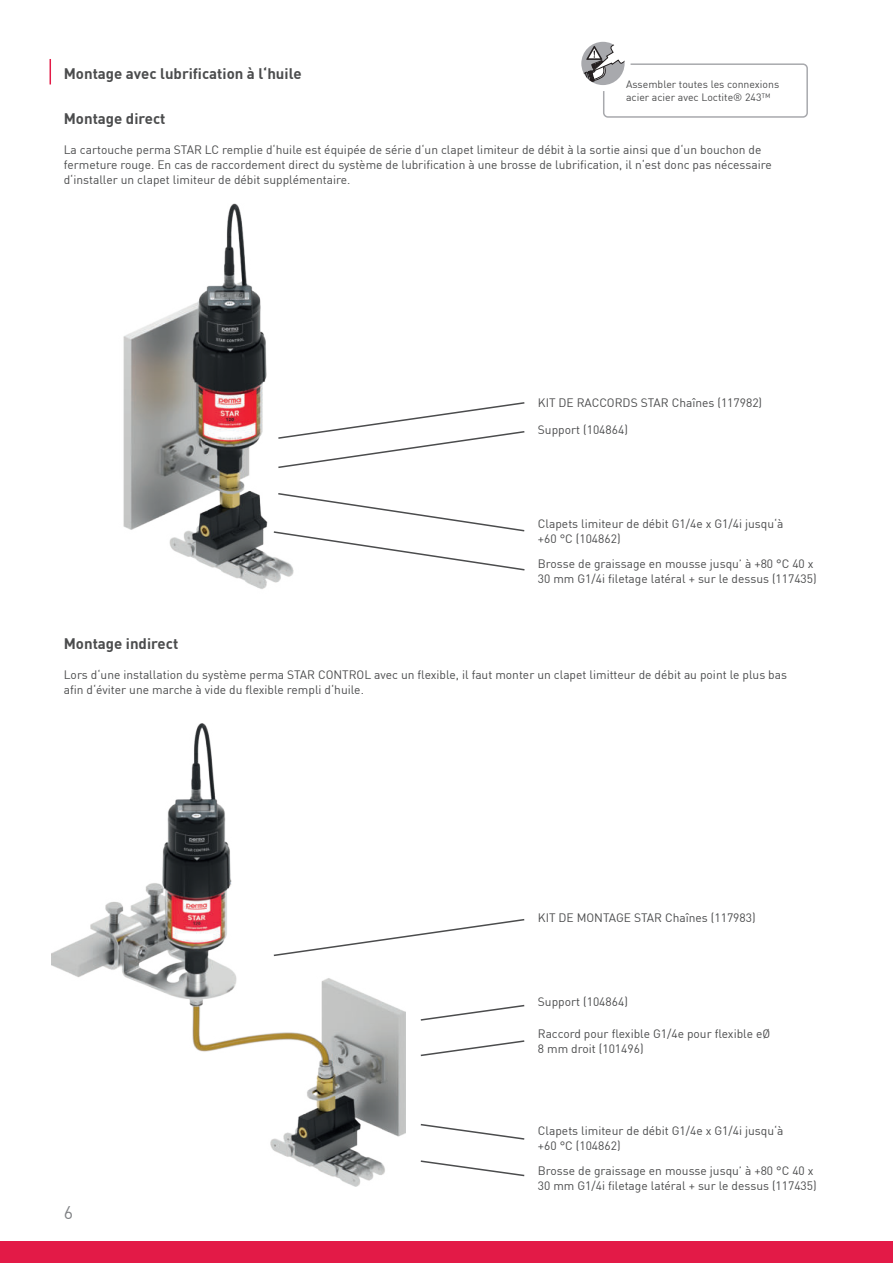
<style>
.page{position:relative;width:893px;height:1263px;background:#fff}
.page>*{position:absolute;margin:0;border:0;box-sizing:border-box;transform-origin:0 0}
.t1{font:18px "DIN Pro";color:#808285}
.t2{font:700 15px "DIN Pro";color:#4b4c4d}
.t3{font:12px/15px "DIN Pro";color:#4b4c4d}
.t4{font:10.5px/13.5px "DIN Pro";color:#4b4c4d}
</style>
<div class="page">
<div style="left:0;top:1242px;width:893px;height:21px;background:#e31a47"></div>
<img style="left:123px;top:203px;width:171px;height:386px">
<img style="left:51px;top:724px;width:354px;height:463px">
<svg style="left:420px;top:1040px;width:105px;height:17px"></svg>
<svg style="left:420px;top:1124px;width:105px;height:16px"></svg>
<svg style="left:272px;top:492px;width:253px;height:79px"></svg>
<svg style="left:420px;top:1004px;width:105px;height:17px"></svg>
<svg style="left:272px;top:918px;width:253px;height:39px"></svg>
<svg style="left:277px;top:401px;width:248px;height:68px"></svg>
<svg style="left:420px;top:1160px;width:105px;height:17px"></svg>
<svg style="left:50px;top:59px;width:1px;height:25px"></svg>
<div style="left:603px;top:63px;width:205px;height:55px;border:2px solid #a8a9ad;border-radius:4px"></div>
<div style="left:575px;top:36px;width:56px;height:55px;border:6px solid #fff;border-radius:50%"></div>
<svg style="left:578px;top:40px;width:50px;height:48px"></svg>
<p class="t2" style="left:64px;top:62px;width:239px">Montage avec lubrification à l‘huile</p>
<p class="t2" style="left:64px;top:107px;width:103px">Montage direct</p>
<p class="t4" style="left:626px;top:78px;width:155px">Assembler toutes les connexions acier acier avec Loctite® 243™</p>
<p class="t3" style="left:64px;top:141px;width:710px">La cartouche perma STAR LC remplie d‘huile est équipée de série d‘un clapet limiteur de débit à la sortie ainsi que d‘un bouchon de fermeture rouge. En cas de raccordement direct du système de lubrification à une brosse de lubrification, il n‘est donc pas nécessaire d‘installer un clapet limiteur de débit supplémentaire.</p>
<p class="t3" style="left:538px;top:395px;width:226px">KIT DE RACCORDS STAR Chaînes (117982)</p>
<p class="t3" style="left:538px;top:422px;width:91px">Support (104864)</p>
<p class="t3" style="left:538px;top:515px;width:247px">Clapets limiteur de débit G1/4e x G1/4i jusqu‘à +60 °C (104862)</p>
<p class="t2" style="left:64px;top:632px;width:116px">Montage indirect</p>
<p class="t3" style="left:538px;top:555px;width:280px">Brosse de graissage en mousse jusqu’ à +80 °C 40 x<br>30 mm G1/4i filetage latéral + sur le dessus (117435)</p>
<p class="t3" style="left:64px;top:666px;width:725px">Lors d‘une installation du système perma STAR CONTROL avec un flexible, il faut monter un clapet limitteur de débit au point le plus bas afin d‘éviter une marche à vide du flexible rempli d‘huile.</p>
<p class="t3" style="left:538px;top:909px;width:219px">KIT DE MONTAGE STAR Chaînes (117983)</p>
<p class="t3" style="left:538px;top:994px;width:91px">Support (104864)</p>
<p class="t3" style="left:538px;top:1026px;width:234px">Raccord pour flexible G1/4e pour flexible eØ<br>8 mm droit (101496)</p>
<p class="t3" style="left:538px;top:1123px;width:247px">Clapets limiteur de débit G1/4e x G1/4i jusqu‘à +60 °C (104862)</p>
<h1 class="t1" style="left:64px;top:1199px;width:11px">6</h1>
<p class="t3" style="left:538px;top:1163px;width:280px">Brosse de graissage en mousse jusqu’ à +80 °C 40 x<br>30 mm G1/4i filetage latéral + sur le dessus (117435)</p>
</div>
